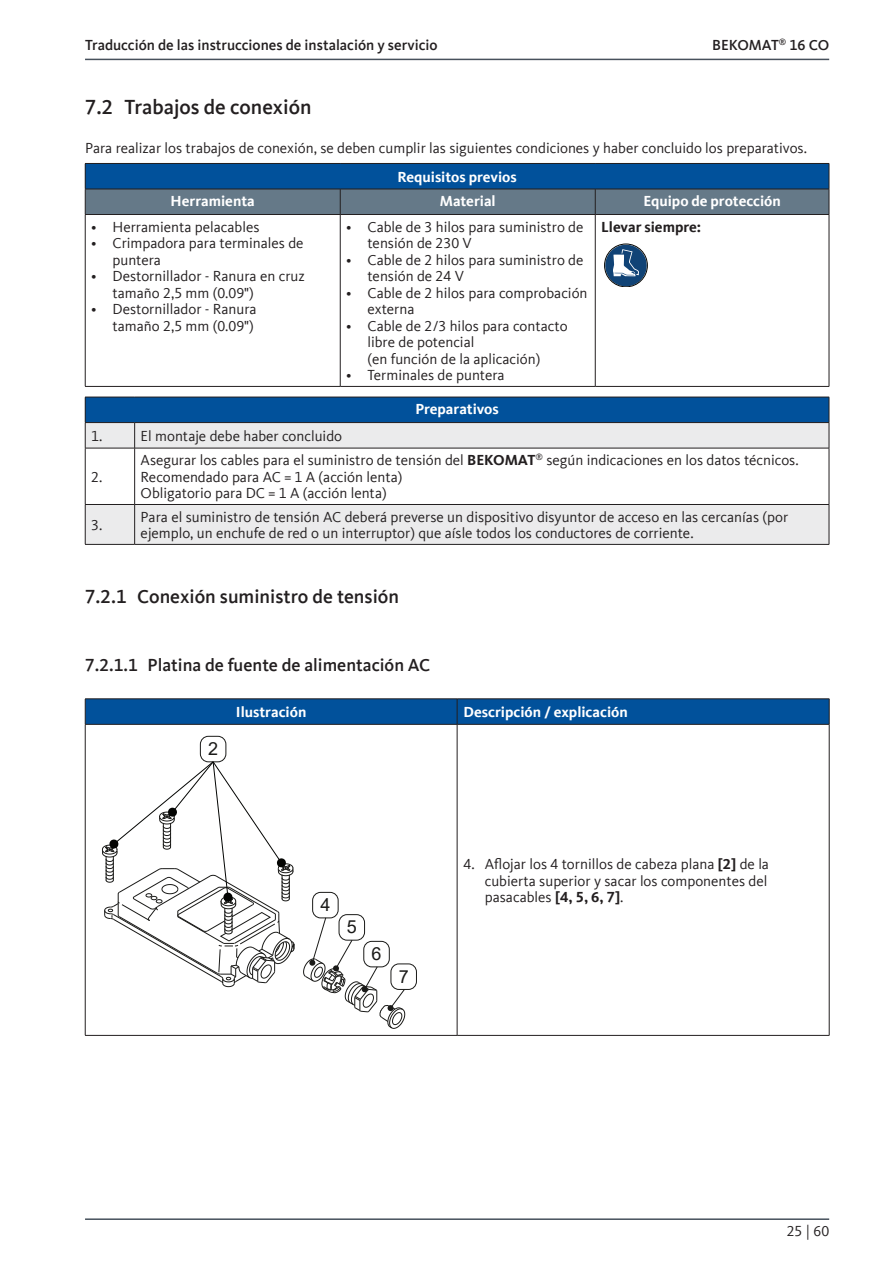
<style>
.page{position:relative;width:893px;height:1263px;background:#fff}
.page>*{position:absolute;margin:0;border:0;box-sizing:border-box;transform-origin:0 0}
.t1{font:500 21px "Kievit Offc Pro";color:#231f20}
.t2{font:500 19.5px "Kievit Offc Pro";color:#231f20}
.t3{font:500 18px "Kievit Offc Pro";color:#231f20}
.t4{font:18px "Arial";color:#1a1a18}
.T_-_BODY{font:15px/16.5px "Kievit Offc Pro";color:#231f20}
.B_-_BODY{font:15px "Kievit Offc Pro";color:#231f20}
.T_-_HEADLINE_MID_WHI{font:700 15px "Kievit Offc Pro";color:#fff}
.t5{font:500 15px "Kievit Offc Pro";color:#231f20}
.T_-_HEADLINE_LEFT_WH{font:700 15px "Kievit Offc Pro";color:#fff}
.T_-_BODY-2{font:700 15px "Kievit Offc Pro";color:#231f20}
.s1{font-weight:700}
</style>
<div class="page">
<hr style="left:85px;top:59px;width:744px;height:1px;background:#47515c">
<hr style="left:85px;top:1218px;width:744px;height:2px;background:#47515c">
<hr style="left:85px;top:163px;width:255px;height:1px;background:#231f20">
<hr style="left:340px;top:163px;width:255px;height:1px;background:#231f20">
<hr style="left:595px;top:163px;width:234px;height:1px;background:#231f20">
<svg style="left:85px;top:164px;width:745px;height:50px;background:#32638e"></svg>
<hr style="left:85px;top:214px;width:255px;height:1px;background:#231f20">
<hr style="left:85px;top:215px;width:1px;height:171px;background:#231f20">
<hr style="left:340px;top:214px;width:255px;height:1px;background:#231f20">
<hr style="left:340px;top:215px;width:1px;height:171px;background:#231f20">
<hr style="left:595px;top:214px;width:234px;height:1px;background:#231f20">
<hr style="left:595px;top:215px;width:1px;height:171px;background:#231f20">
<hr style="left:829px;top:215px;width:1px;height:171px;background:#231f20">
<hr style="left:85px;top:386px;width:255px;height:1px;background:#231f20">
<hr style="left:340px;top:386px;width:255px;height:1px;background:#231f20">
<hr style="left:595px;top:386px;width:234px;height:1px;background:#231f20">
<div style="left:86px;top:505px;width:743px;height:39px;background:#ebebec"></div>
<svg style="left:85px;top:397px;width:745px;height:107px"></svg>
<hr style="left:85px;top:448px;width:50px;height:1px;background:#231f20">
<hr style="left:85px;top:448px;width:1px;height:56px;background:#231f20">
<hr style="left:135px;top:448px;width:694px;height:1px;background:#231f20">
<hr style="left:134px;top:448px;width:1px;height:56px;background:#231f20">
<hr style="left:829px;top:448px;width:1px;height:56px;background:#231f20">
<hr style="left:85px;top:504px;width:50px;height:1px;background:#231f20">
<hr style="left:85px;top:505px;width:1px;height:39px;background:#231f20">
<hr style="left:135px;top:504px;width:694px;height:1px;background:#231f20">
<hr style="left:134px;top:505px;width:1px;height:39px;background:#231f20">
<hr style="left:829px;top:505px;width:1px;height:39px;background:#231f20">
<hr style="left:85px;top:544px;width:50px;height:1px;background:#231f20">
<hr style="left:135px;top:544px;width:694px;height:1px;background:#231f20">
<hr style="left:85px;top:724px;width:1px;height:311px;background:#231f20">
<hr style="left:457px;top:724px;width:1px;height:311px;background:#231f20">
<hr style="left:829px;top:724px;width:1px;height:311px;background:#231f20">
<hr style="left:85px;top:1035px;width:372px;height:1px;background:#231f20">
<hr style="left:457px;top:1035px;width:372px;height:1px;background:#231f20">
<hr style="left:85px;top:698px;width:372px;height:1px;background:#231f20">
<hr style="left:457px;top:698px;width:372px;height:1px;background:#231f20">
<svg style="left:85px;top:699px;width:745px;height:25px;background:#014f98"></svg>
<hr style="left:85px;top:724px;width:372px;height:1px;background:#231f20">
<hr style="left:457px;top:724px;width:372px;height:1px;background:#231f20">
<div style="left:200px;top:736px;width:26px;height:26px;border:1px solid #1a1a18;border-radius:8px"></div>
<div style="left:312px;top:892px;width:27px;height:26px;border:1px solid #1a1a18;border-radius:8px"></div>
<div style="left:339px;top:914px;width:26px;height:26px;border:1px solid #1a1a18;border-radius:8px"></div>
<div style="left:391px;top:963px;width:26px;height:27px;border:1px solid #1a1a18;border-radius:8px"></div>
<svg style="left:303px;top:917px;width:103px;height:112px"></svg>
<svg style="left:102px;top:761px;width:193px;height:226px"></svg>
<div style="left:604px;top:244px;width:43px;height:43px;border:1px solid #040503;border-radius:50%"></div>
<svg style="left:604px;top:245px;width:43px;height:42px"></svg>
<p class="t5" style="left:85px;top:36px;width:354px">Traducción de las instrucciones de instalación y servicio</p>
<p class="t5" style="left:712px;top:36px;width:118px">BEKOMAT<sup>®</sup> 16 CO</p>
<p class="t1" style="left:85px;top:94px;width:228px">7.2 Trabajos de conexión</p>
<p class="B_-_BODY" style="left:85px;top:139px;width:723px">Para realizar los trabajos de conexión, se deben cumplir las siguientes condiciones y haber concluido los preparativos.</p>
<p class="T_-_HEADLINE_MID_WHI" style="left:397px;top:168px;width:121px">Requisitos previos</p>
<p class="T_-_HEADLINE_MID_WHI" style="left:171px;top:192px;width:86px">Herramienta</p>
<p class="T_-_HEADLINE_MID_WHI" style="left:440px;top:192px;width:57px">Material</p>
<p class="T_-_HEADLINE_MID_WHI" style="left:643px;top:192px;width:139px">Equipo de protección</p>
<p class="T_-_BODY" style="left:91px;top:218px;width:170px">• Herramienta pelacables</p>
<p class="T_-_BODY" style="left:112px;top:235px;width:193px;text-indent:-21px">• Crimpadora para terminales de puntera</p>
<p class="T_-_BODY" style="left:112px;top:268px;width:194px;text-indent:-21px">• Destornillador - Ranura en cruz tamaño 2,5 mm (0.09")</p>
<p class="T_-_BODY" style="left:91px;top:301px;width:167px;text-align:right">• Destornillador - Ranura tamaño 2,5 mm (0.09")</p>
<p class="T_-_BODY-2" style="left:601px;top:218px;width:101px">Llevar siempre:</p>
<p class="T_-_BODY" style="left:367px;top:218px;width:217px;text-indent:-21px">• Cable de 3 hilos para suministro de tensión de 230 V</p>
<p class="T_-_BODY" style="left:367px;top:251px;width:217px;text-indent:-21px">• Cable de 2 hilos para suministro de tensión de 24 V</p>
<p class="T_-_BODY" style="left:367px;top:284px;width:222px;text-indent:-21px">• Cable de 2 hilos para comprobación externa</p>
<p class="T_-_BODY" style="left:367px;top:317px;width:202px;text-indent:-21px">• Cable de 2/3 hilos para contacto libre de potencial<br>(en función de la aplicación)</p>
<p class="T_-_BODY" style="left:346px;top:367px;width:160px">• Terminales de puntera</p>
<p class="T_-_HEADLINE_MID_WHI" style="left:415px;top:400px;width:85px">Preparativos</p>
<p class="T_-_BODY" style="left:91px;top:428px;width:13px">1.</p>
<p class="T_-_BODY" style="left:141px;top:428px;width:203px">El montaje debe haber concluido</p>
<p class="T_-_BODY" style="left:91px;top:469px;width:13px">2.</p>
<p class="T_-_BODY" style="left:141px;top:452px;width:660px">Asegurar los cables para el suministro de tensión del <span class="s1">BEKOMAT</span><sup>®</sup> según indicaciones en los datos técnicos.<br>Recomendado para AC = 1 A (acción lenta)<br>Obligatorio para DC = 1 A (acción lenta)</p>
<p class="T_-_BODY" style="left:91px;top:517px;width:13px">3.</p>
<p class="T_-_BODY" style="left:141px;top:508px;width:649px">Para el suministro de tensión AC deberá preverse un dispositivo disyuntor de acceso en las cercanías (por ejemplo, un enchufe de red o un interruptor) que aísle todos los conductores de corriente.</p>
<p class="t2" style="left:85px;top:585px;width:315px">7.2.1 Conexión suministro de tensión</p>
<p class="t3" style="left:85px;top:655px;width:347px">7.2.1.1 Platina de fuente de alimentación AC</p>
<p class="T_-_HEADLINE_MID_WHI" style="left:236px;top:703px;width:72px">Ilustración</p>
<p class="T_-_HEADLINE_LEFT_WH" style="left:463px;top:703px;width:166px">Descripción / explicación</p>
<p class="t4" style="left:208px;top:736px;width:12px">2</p>
<p class="t4" style="left:320px;top:892px;width:12px">4</p>
<p class="t4" style="left:347px;top:915px;width:12px">5</p>
<p class="t4" style="left:372px;top:941px;width:12px">6</p>
<p class="t4" style="left:399px;top:964px;width:12px">7</p>
<p class="T_-_BODY" style="left:485px;top:856px;width:286px;text-align:justify;text-indent:-21px">4. Aflojar los 4 tornillos de cabeza plana <span class="s1">[2]</span> de la cubierta superior y sacar los componentes del pasacables <span class="s1">[4, 5, 6, 7]</span>.</p>
<p class="T_-_BODY" style="left:787px;top:1223px;width:44px">25 | 60</p>
</div>
